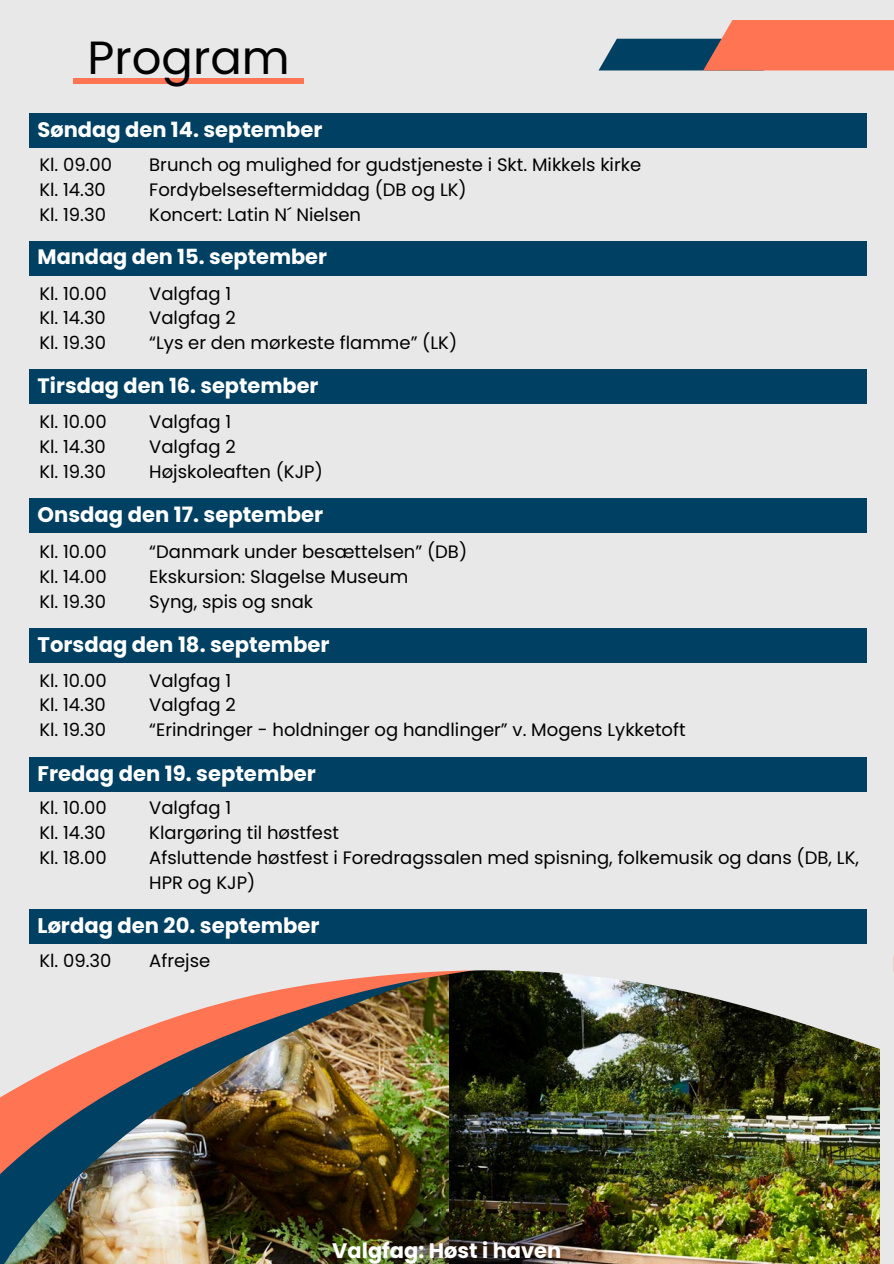
<style>
.page{position:relative;width:894px;height:1264px;background:#fff}
.page>*{position:absolute;margin:0;border:0;box-sizing:border-box;transform-origin:0 0}
.t1{font:46.5px "Poppins";color:#000}
.t2{font:700 21.15px "Poppins";color:#fff}
.t3{font:700 21px "Poppins";color:#fff}
.t4{font:700 20.85px "Poppins";color:#fff}
.t5{font:18px/24.8px "Poppins";color:#000}
</style>
<div class="page">
<div style="left:0;top:0;width:893px;height:1263px;background:#e8e8e8"></div>
<svg style="left:599px;top:20px;width:294px;height:50px"></svg>
<div style="left:73px;top:78px;width:231px;height:6px;background:#ff7453"></div>
<img style="left:0;top:1183px;width:880px;height:80px">
<img style="left:0;top:1103px;width:880px;height:80px">
<img style="left:0;top:970px;width:880px;height:133px">
<svg style="left:29px;top:760px;width:838px;height:32px"></svg>
<div style="left:30px;top:113px;width:836px;height:34px;background:#004062"></div>
<div style="left:30px;top:241px;width:836px;height:34px;background:#004062"></div>
<div style="left:30px;top:370px;width:836px;height:34px;background:#004062"></div>
<div style="left:30px;top:628px;width:836px;height:34px;background:#004062"></div>
<div style="left:30px;top:756px;width:836px;height:35px;background:#004062"></div>
<div style="left:30px;top:498px;width:836px;height:34px;background:#004062"></div>
<div style="left:30px;top:909px;width:836px;height:34px;background:#004062"></div>
<h1 class="t1" style="left:87px;top:25px;width:204px">Program</h1>
<p class="t3" style="left:38px;top:115px;width:286px">Søndag den 14. september</p>
<p class="t5" style="left:39px;top:153px;width:74px">Kl. 09.00</p>
<p class="t5" style="left:39px;top:177px;width:68px">Kl. 14.30</p>
<p class="t5" style="left:39px;top:202px;width:68px">Kl. 19.30</p>
<p class="t5" style="left:149px;top:153px;width:493px">Brunch og mulighed for gudstjeneste i Skt. Mikkels kirke</p>
<p class="t5" style="left:149px;top:177px;width:319px">Fordybelseseftermiddag (DB og LK)</p>
<p class="t5" style="left:149px;top:202px;width:213px">Koncert: Latin N´ Nielsen</p>
<p class="t4" style="left:38px;top:242px;width:291px">Mandag den 15. september</p>
<h2 class="t5" style="left:39px;top:281px;width:69px">Kl. 10.00</h2>
<p class="t5" style="left:39px;top:305px;width:68px">Kl. 14.30</p>
<p class="t5" style="left:39px;top:330px;width:68px">Kl. 19.30</p>
<p class="t5" style="left:149px;top:281px;width:83px">Valgfag 1</p>
<p class="t5" style="left:149px;top:305px;width:88px">Valgfag 2</p>
<p class="t5" style="left:149px;top:330px;width:309px">“Lys er den mørkeste flamme” (LK)</p>
<h2 class="t4" style="left:38px;top:371px;width:282px">Tirsdag den 16. september</h2>
<p class="t5" style="left:39px;top:409px;width:69px">Kl. 10.00</p>
<h2 class="t5" style="left:39px;top:434px;width:68px">Kl. 14.30</h2>
<p class="t5" style="left:39px;top:459px;width:68px">Kl. 19.30</p>
<p class="t5" style="left:149px;top:409px;width:83px">Valgfag 1</p>
<p class="t5" style="left:149px;top:434px;width:88px">Valgfag 2</p>
<p class="t5" style="left:149px;top:459px;width:175px">Højskoleaften (KJP)</p>
<p class="t2" style="left:38px;top:500px;width:287px">Onsdag den 17. september</p>
<p class="t5" style="left:39px;top:539px;width:69px">Kl. 10.00</p>
<p class="t5" style="left:39px;top:564px;width:69px">Kl. 14.00</p>
<h2 class="t5" style="left:39px;top:589px;width:68px">Kl. 19.30</h2>
<p class="t5" style="left:149px;top:539px;width:319px">“Danmark under besættelsen” (DB)</p>
<p class="t5" style="left:149px;top:564px;width:260px">Ekskursion: Slagelse Museum</p>
<p class="t5" style="left:149px;top:589px;width:165px">Syng, spis og snak</p>
<p class="t2" style="left:38px;top:630px;width:293px">Torsdag den 18. september</p>
<p class="t5" style="left:39px;top:668px;width:69px">Kl. 10.00</p>
<p class="t5" style="left:39px;top:692px;width:68px">Kl. 14.30</p>
<p class="t5" style="left:39px;top:717px;width:68px">Kl. 19.30</p>
<h2 class="t5" style="left:149px;top:668px;width:83px">Valgfag 1</h2>
<p class="t5" style="left:149px;top:692px;width:88px">Valgfag 2</p>
<p class="t5" style="left:149px;top:717px;width:537px">“Erindringer - holdninger og handlinger” v. Mogens Lykketoft</p>
<p class="t2" style="left:38px;top:758px;width:279px">Fredag den 19. september</p>
<p class="t5" style="left:39px;top:795px;width:69px">Kl. 10.00</p>
<p class="t5" style="left:39px;top:820px;width:68px">Kl. 14.30</p>
<p class="t5" style="left:39px;top:845px;width:69px">Kl. 18.00</p>
<p class="t5" style="left:149px;top:795px;width:83px">Valgfag 1</p>
<p class="t5" style="left:149px;top:820px;width:191px">Klargøring til høstfest</p>
<h2 class="t5" style="left:149px;top:845px;width:711px">Afsluttende høstfest i Foredragssalen med spisning, folkemusik og dans (DB, LK,<br>HPR og KJP)</h2>
<p class="t2" style="left:38px;top:910px;width:283px">Lørdag den 20. september</p>
<p class="t5" style="left:39px;top:947px;width:74px">Kl. 09.30</p>
<h2 class="t5" style="left:149px;top:947px;width:62px">Afrejse</h2>
<p class="t3" style="left:332px;top:1235px;width:231px">Valgfag: Høst i haven</p>
</div>
